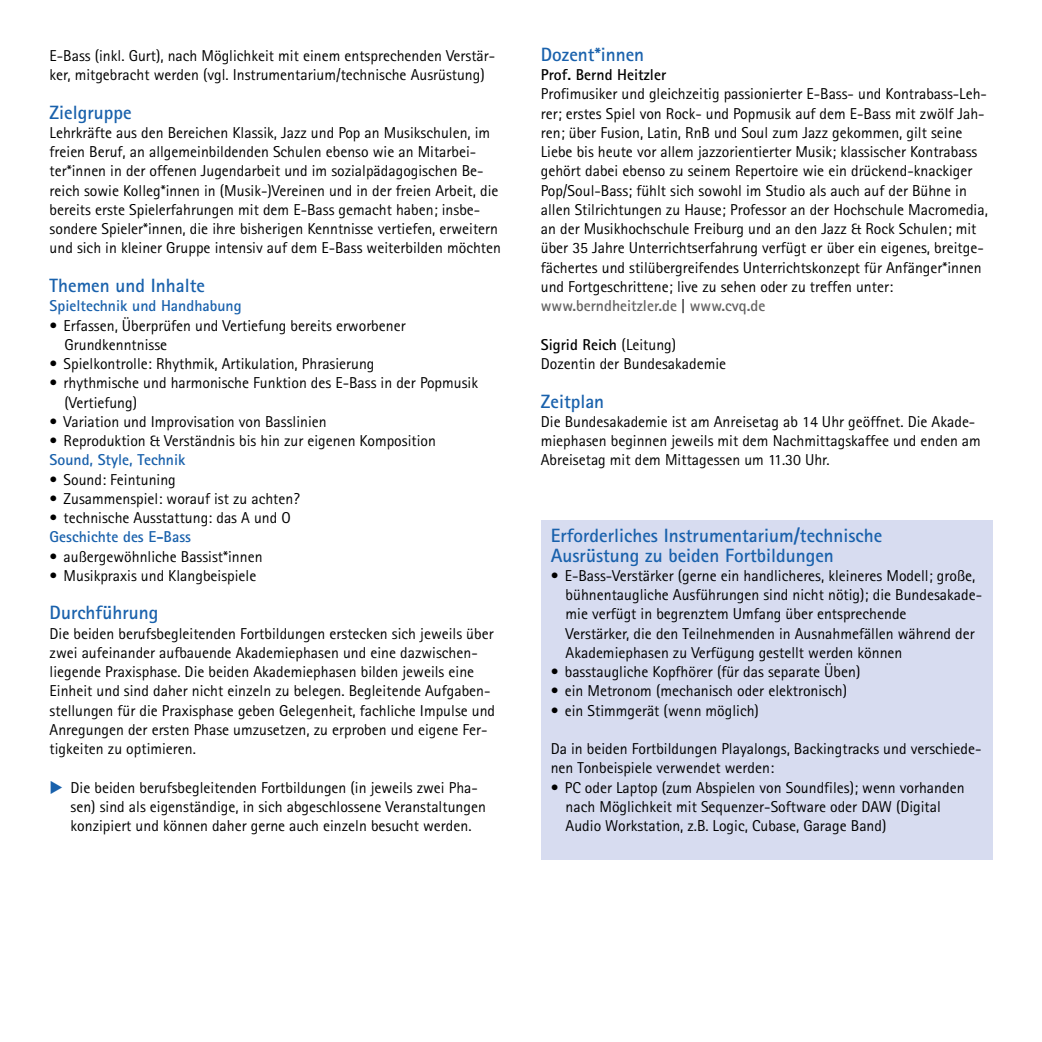
<style>
.page{position:relative;width:1042px;height:1042px;background:#fff}
.page>*{position:absolute;margin:0;border:0;box-sizing:border-box;transform-origin:0 0}
.t1{font:700 19.25px/19.2px "Rotis Sans Serif Std";color:#1961ac}
.t2{font:15.75px/19.2px "Rotis Sans Serif Std";color:#000}
.t3{font:700 15.75px "Rotis Sans Serif Std";color:#1961ac}
.t4{font:700 15.75px "Rotis Sans Serif Std";color:#000}
.s1{color:#1961ac}
.s2{font-weight:700;color:#646363}
.s3{font-weight:700}
</style>
<div class="page">
<div style="left:541px;top:520px;width:451px;height:339px;background:#d7dcf0"></div>
<p class="t2" style="left:50px;top:46px;width:447px">E-Bass (inkl. Gurt), nach Möglichkeit mit einem entsprechenden Verstär&shy;ker, mitgebracht werden (vgl. Instrumentarium/technische Ausrüstung)</p>
<p class="t1" style="left:50px;top:102px;width:83px">Zielgruppe</p>
<p class="t2" style="left:50px;top:123px;width:453px">Lehrkräfte aus den Bereichen Klassik, Jazz und Pop an Musikschulen, im freien Beruf, an allgemeinbildenden Schulen ebenso wie an Mitarbei&shy;ter*innen in der offenen Jugendarbeit und im sozialpädagogischen Be&shy;reich sowie Kolleg*innen in (Musik-)Vereinen und in der freien Arbeit, die bereits erste Spielerfahrungen mit dem E-Bass gemacht haben; insbe&shy;sondere Spieler*innen, die ihre bisherigen Kenntnisse vertiefen, erweitern und sich in kleiner Gruppe intensiv auf dem E-Bass weiterbilden möchten</p>
<p class="t1" style="left:50px;top:275px;width:157px">Themen und Inhalte</p>
<p class="t3" style="left:50px;top:296px;width:193px">Spieltechnik und Handhabung</p>
<p class="t2" style="left:64px;top:315px;width:343px;text-indent:-15px">• Erfassen, Überprüfen und Vertiefung bereits erworbener<br>Grundkenntnisse</p>
<p class="t2" style="left:50px;top:354px;width:326px">• Spielkontrolle: Rhythmik, Artikulation, Phrasierung</p>
<p class="t2" style="left:64px;top:373px;width:415px;text-indent:-15px">• rhythmische und harmonische Funktion des E-Bass in der Popmusik (Vertiefung)</p>
<p class="t2" style="left:50px;top:412px;width:279px">• Variation und Improvisation von Basslinien</p>
<p class="t2" style="left:50px;top:431px;width:388px">• Reproduktion &amp; Verständnis bis hin zur eigenen Komposition</p>
<p class="t3" style="left:50px;top:450px;width:137px">Sound, Style, Technik</p>
<p class="t2" style="left:50px;top:469px;width:128px">• Sound: Feintuning</p>
<p class="t2" style="left:50px;top:489px;width:252px">• Zusammenspiel: worauf ist zu achten?</p>
<p class="t2" style="left:50px;top:508px;width:243px">• technische Ausstattung: das A und O</p>
<p class="t3" style="left:50px;top:527px;width:143px">Geschichte des E-Bass</p>
<p class="t2" style="left:50px;top:546px;width:214px">• außergewöhnliche Bassist*innen</p>
<p class="t2" style="left:50px;top:566px;width:208px">• Musikpraxis und Klangbeispiele</p>
<p class="t1" style="left:50px;top:603px;width:110px">Durchführung</p>
<p class="t2" style="left:50px;top:623px;width:447px">Die beiden berufsbegleitenden Fortbildungen erstecken sich jeweils über zwei aufeinander aufbauende Akademiephasen und eine dazwischen&shy;liegende Praxisphase. Die beiden Akademiephasen bilden jeweils eine Einheit und sind daher nicht einzeln zu belegen. Begleitende Aufgaben&shy;stellungen für die Praxisphase geben Gelegenheit, fachliche Impulse und Anregungen der ersten Phase umzusetzen, zu erproben und eigene Fer&shy;tigkeiten zu optimieren.</p>
<p class="t2" style="left:71px;top:777px;width:417px;text-indent:-21px"><span class="s1">◆</span> Die beiden berufsbegleitenden Fortbildungen (in jeweils zwei Pha&shy;sen) sind als eigenständige, in sich abgeschlossene Veranstaltungen konzipiert und können daher gerne auch einzeln besucht werden.</p>
<p class="t1" style="left:541px;top:44px;width:105px">Dozent*innen</p>
<p class="t4" style="left:541px;top:65px;width:127px">Prof. Bernd Heitzler</p>
<p class="t2" style="left:541px;top:84px;width:448px">Profimusiker und gleichzeitig passionierter E-Bass- und Kontrabass-Leh&shy;rer; erstes Spiel von Rock- und Popmusik auf dem E-Bass mit zwölf Jah&shy;ren; über Fusion, Latin, RnB und Soul zum Jazz gekommen, gilt seine Liebe bis heute vor allem jazzorientierter Musik; klassischer Kontrabass gehört dabei ebenso zu seinem Repertoire wie ein drückend-knackiger Pop/Soul-Bass; fühlt sich sowohl im Studio als auch auf der Bühne in allen Stilrichtungen zu Hause; Professor an der Hochschule Macromedia, an der Musikhochschule Freiburg und an den Jazz &amp; Rock Schulen; mit über 35 Jahre Unterrichtserfahrung verfügt er über ein eigenes, breitge&shy;fächertes und stilübergreifendes Unterrichtskonzept für Anfänger*innen und Fortgeschrittene; live zu sehen oder zu treffen unter: <span class="s2">www.berndheitzler.de</span> | <span class="s2">www.cvq.de</span></p>
<p class="t2" style="left:541px;top:335px;width:187px"><span class="s3">Sigrid Reich</span> (Leitung)<br>Dozentin der Bundesakademie</p>
<p class="t1" style="left:541px;top:391px;width:65px">Zeitplan</p>
<p class="t2" style="left:541px;top:412px;width:441px">Die Bundesakademie ist am Anreisetag ab 14 Uhr geöffnet. Die Akade&shy;miephasen beginnen jeweils mit dem Nachmittagskaffee und enden am<br>Abreisetag mit dem Mittagessen um 11.30 Uhr.</p>
<p class="t1" style="left:551px;top:526px;width:333px">Erforderliches Instrumentarium/technische<br>Ausrüstung zu beiden Fortbildungen</p>
<p class="t2" style="left:566px;top:566px;width:418px;text-indent:-15px">• E-Bass-Verstärker (gerne ein handlicheres, kleineres Modell; große, bühnentaugliche Ausführungen sind nicht nötig); die Bundesakade&shy;mie verfügt in begrenztem Umfang über entsprechende<br>Verstärker, die den Teilnehmenden in Ausnahmefällen während der Akademiephasen zu Verfügung gestellt werden können</p>
<p class="t2" style="left:551px;top:662px;width:311px">• basstaugliche Kopfhörer (für das separate Üben)</p>
<p class="t2" style="left:551px;top:681px;width:298px">• ein Metronom (mechanisch oder elektronisch)</p>
<p class="t2" style="left:551px;top:700px;width:210px">• ein Stimmgerät (wenn möglich)</p>
<p class="t2" style="left:551px;top:739px;width:432px">Da in beiden Fortbildungen Playalongs, Backingtracks und verschiede&shy;nen Tonbeispiele verwendet werden:</p>
<p class="t2" style="left:566px;top:777px;width:400px;text-indent:-15px">• PC oder Laptop (zum Abspielen von Soundfiles); wenn vorhanden nach Möglichkeit mit Sequenzer-Software oder DAW (Digital<br>Audio Workstation, z.B. Logic, Cubase, Garage Band)</p>
</div>
